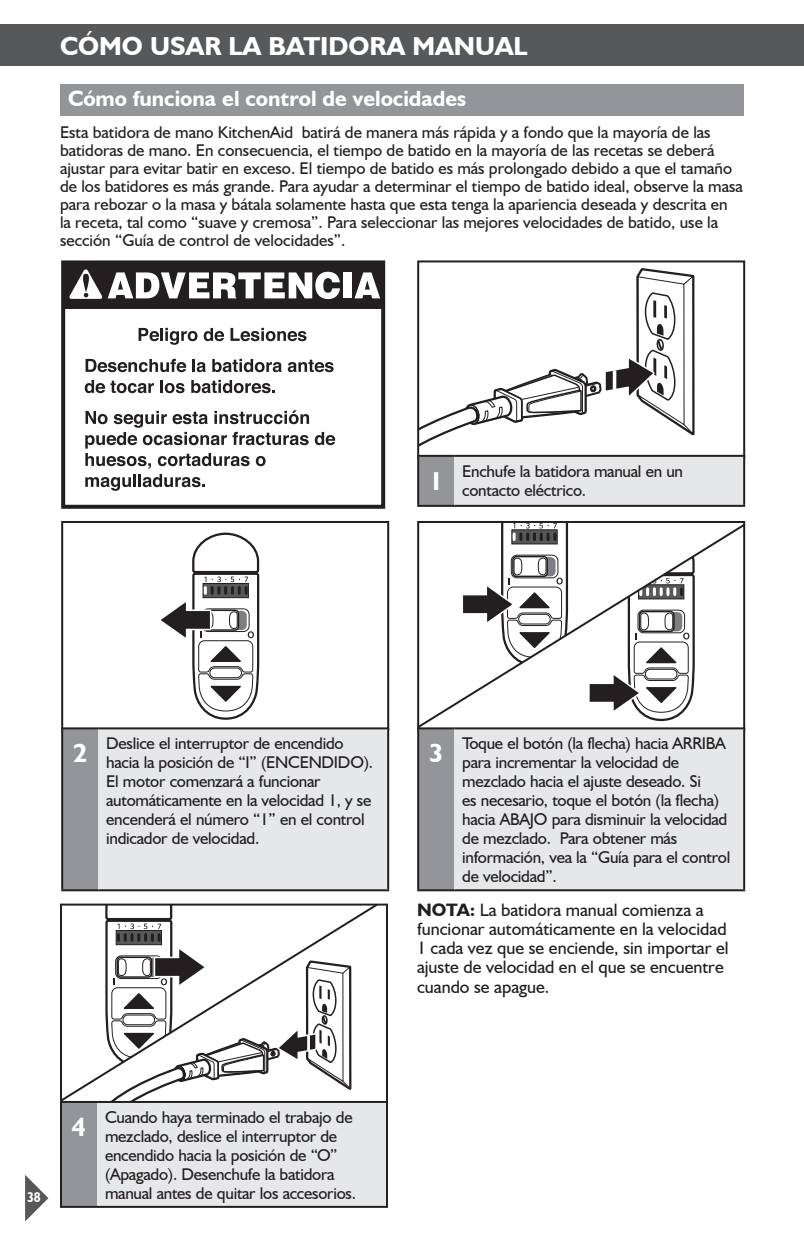
<style>
.page{position:relative;width:804px;height:1236px;background:#fff}
.page>*{position:absolute;margin:0;border:0;box-sizing:border-box;transform-origin:0 0}
.t1{font:700 26px "Humanist 521 BT";color:#fff}
.t2{font:700 22px "Humanist 521 BT";color:#fff}
.t3{font:18px/19px "Humanist 521 BT";color:#231f20}
.t4{font:17px/19px "Humanist 521 BT";letter-spacing:-.015em;color:#231f20}
.t5{font:700 14px "Humanist 521 BT";color:#fff;scale:.9 1}
.s1{font-weight:700}
</style>
<div class="page">
<svg style="left:25px;top:1175px;width:23px;height:46px"></svg>
<div style="left:0;top:24px;width:798px;height:42px;background:#57585a"></div>
<svg style="left:160px;top:532px;width:100px;height:188px"></svg>
<div style="left:61px;top:521px;width:328px;height:210px;border:2px solid #231f20"></div>
<svg style="left:63px;top:907px;width:312px;height:194px"></svg>
<div style="left:60px;top:904px;width:328px;height:201px;border:2px solid #231f20"></div>
<svg style="left:420px;top:524px;width:322px;height:203px"></svg>
<div style="left:417px;top:521px;width:328px;height:210px;border:2px solid #231f20"></div>
<div style="left:62px;top:728px;width:36px;height:162px;background:#939598"></div>
<div style="left:98px;top:728px;width:290px;height:162px;background:#e6e7e9"></div>
<hr style="left:61px;top:727px;width:37px;height:2px;background:#231f20">
<hr style="left:61px;top:729px;width:2px;height:160px;background:#231f20">
<hr style="left:61px;top:889px;width:37px;height:2px;background:#231f20">
<hr style="left:98px;top:727px;width:291px;height:2px;background:#231f20">
<hr style="left:387px;top:729px;width:2px;height:160px;background:#231f20">
<hr style="left:98px;top:889px;width:291px;height:2px;background:#231f20">
<div style="left:61px;top:1102px;width:36px;height:105px;background:#939598"></div>
<div style="left:97px;top:1102px;width:290px;height:105px;background:#e6e7e9"></div>
<hr style="left:60px;top:1101px;width:37px;height:2px;background:#231f20">
<hr style="left:60px;top:1103px;width:2px;height:103px;background:#231f20">
<hr style="left:60px;top:1206px;width:37px;height:2px;background:#231f20">
<hr style="left:97px;top:1101px;width:291px;height:2px;background:#231f20">
<hr style="left:386px;top:1103px;width:2px;height:103px;background:#231f20">
<hr style="left:97px;top:1206px;width:291px;height:2px;background:#231f20">
<div style="left:418px;top:728px;width:36px;height:162px;background:#939598"></div>
<div style="left:454px;top:728px;width:290px;height:162px;background:#e6e7e9"></div>
<hr style="left:417px;top:727px;width:37px;height:2px;background:#231f20">
<hr style="left:417px;top:729px;width:2px;height:160px;background:#231f20">
<hr style="left:417px;top:889px;width:37px;height:2px;background:#231f20">
<hr style="left:454px;top:727px;width:291px;height:2px;background:#231f20">
<hr style="left:743px;top:729px;width:2px;height:160px;background:#231f20">
<hr style="left:454px;top:889px;width:291px;height:2px;background:#231f20">
<svg style="left:420px;top:268px;width:276px;height:187px"></svg>
<div style="left:417px;top:260px;width:328px;height:198px;border:2px solid #231f20"></div>
<div style="left:60px;top:84px;width:684px;height:32px;background:#939598"></div>
<div style="left:418px;top:456px;width:36px;height:50px;background:#939598"></div>
<div style="left:454px;top:456px;width:290px;height:50px;background:#e6e7e9"></div>
<hr style="left:417px;top:455px;width:37px;height:2px;background:#231f20">
<hr style="left:417px;top:457px;width:2px;height:48px;background:#231f20">
<hr style="left:417px;top:505px;width:37px;height:2px;background:#231f20">
<hr style="left:454px;top:455px;width:291px;height:2px;background:#231f20">
<hr style="left:743px;top:457px;width:2px;height:48px;background:#231f20">
<hr style="left:454px;top:505px;width:291px;height:2px;background:#231f20">
<div style="left:61px;top:260px;width:324px;height:249px;border:4px solid #231f20"></div>
<div style="left:63px;top:263px;width:320px;height:46px;background:#231f20"></div>
<svg style="left:139px;top:328px;width:59px;height:17px"></svg>
<svg style="left:204px;top:328px;width:20px;height:13px"></svg>
<svg style="left:231px;top:328px;width:76px;height:13px"></svg>
<svg style="left:86px;top:359px;width:100px;height:13px"></svg>
<svg style="left:192px;top:359px;width:14px;height:13px"></svg>
<svg style="left:212px;top:359px;width:70px;height:13px"></svg>
<svg style="left:288px;top:360px;width:46px;height:12px"></svg>
<svg style="left:85px;top:380px;width:69px;height:13px"></svg>
<svg style="left:160px;top:380px;width:25px;height:13px"></svg>
<svg style="left:191px;top:380px;width:84px;height:13px"></svg>
<svg style="left:315px;top:432px;width:20px;height:13px"></svg>
<svg style="left:85px;top:410px;width:224px;height:81px"></svg>
<svg style="left:69px;top:270px;width:271px;height:29px"></svg>
<div style="left:344px;top:272px;width:8px;height:26px;background:#fff"></div>
<svg style="left:355px;top:272px;width:25px;height:26px"></svg>
<div style="left:798px;top:24px;width:6px;height:42px;background:#57585a"></div>
<h1 class="t1" style="left:60px;top:30px;width:453px">CÓMO USAR LA BATIDORA MANUAL</h1>
<p class="t2" style="left:68px;top:85px;width:400px">Cómo funciona el control de velocidades</p>
<p class="t4" style="left:60px;top:123px;width:684px;line-height:18px">Esta batidora de mano KitchenAid batirá de manera más rápida y a fondo que la mayoría de las batidoras de mano. En consecuencia, el tiempo de batido en la mayoría de las recetas se deberá ajustar para evitar batir en exceso. El tiempo de batido es más prolongado debido a que el tamaño de los batidores es más grande. Para ayudar a determinar el tiempo de batido ideal, observe la masa para rebozar o la masa y bátala solamente hasta que esta tenga la apariencia deseada y descrita en<br>la receta, tal como “suave y cremosa”. Para seleccionar las mejores velocidades de batido, use la sección “Guía de control de velocidades”.</p>
<h1 class="t1" style="left:429px;top:465px;width:16px">1</h1>
<p class="t4" style="left:462px;top:461px;width:222px">Enchufe la batidora manual en un contacto eléctrico.</p>
<h1 class="t1" style="left:73px;top:737px;width:16px">2</h1>
<p class="t4" style="left:106px;top:734px;width:268px">Deslice el interruptor de encendido hacia la posición de “I” (ENCENDIDO).<br>El motor comenzará a funcionar automáticamente en la velocidad 1, y se encenderá el número “1” en el control indicador de velocidad.</p>
<h1 class="t1" style="left:429px;top:737px;width:16px">3</h1>
<p class="t4" style="left:462px;top:734px;width:270px">Toque el botón (la flecha) hacia ARRIBA para incrementar la velocidad de mezclado hacia el ajuste deseado. Si<br>es necesario, toque el botón (la flecha) hacia ABAJO para disminuir la velocidad de mezclado. Para obtener más información, vea la “Guía para el control de velocidad”.</p>
<p class="t3" style="left:417px;top:900px;width:313px"><span class="s1">NOTA:</span> La batidora manual comienza a funcionar automáticamente en la velocidad 1 cada vez que se enciende, sin importar el ajuste de velocidad en el que se encuentre cuando se apague.</p>
<p class="t5" style="left:27px;top:1188px;width:16px">38</p>
<h1 class="t1" style="left:72px;top:1111px;width:16px">4</h1>
<p class="t4" style="left:105px;top:1107px;width:252px">Cuando haya terminado el trabajo de mezclado, deslice el interruptor de encendido hacia la posición de “O” (Apagado). Desenchufe la batidora manual antes de quitar los accesorios.</p>
</div>
